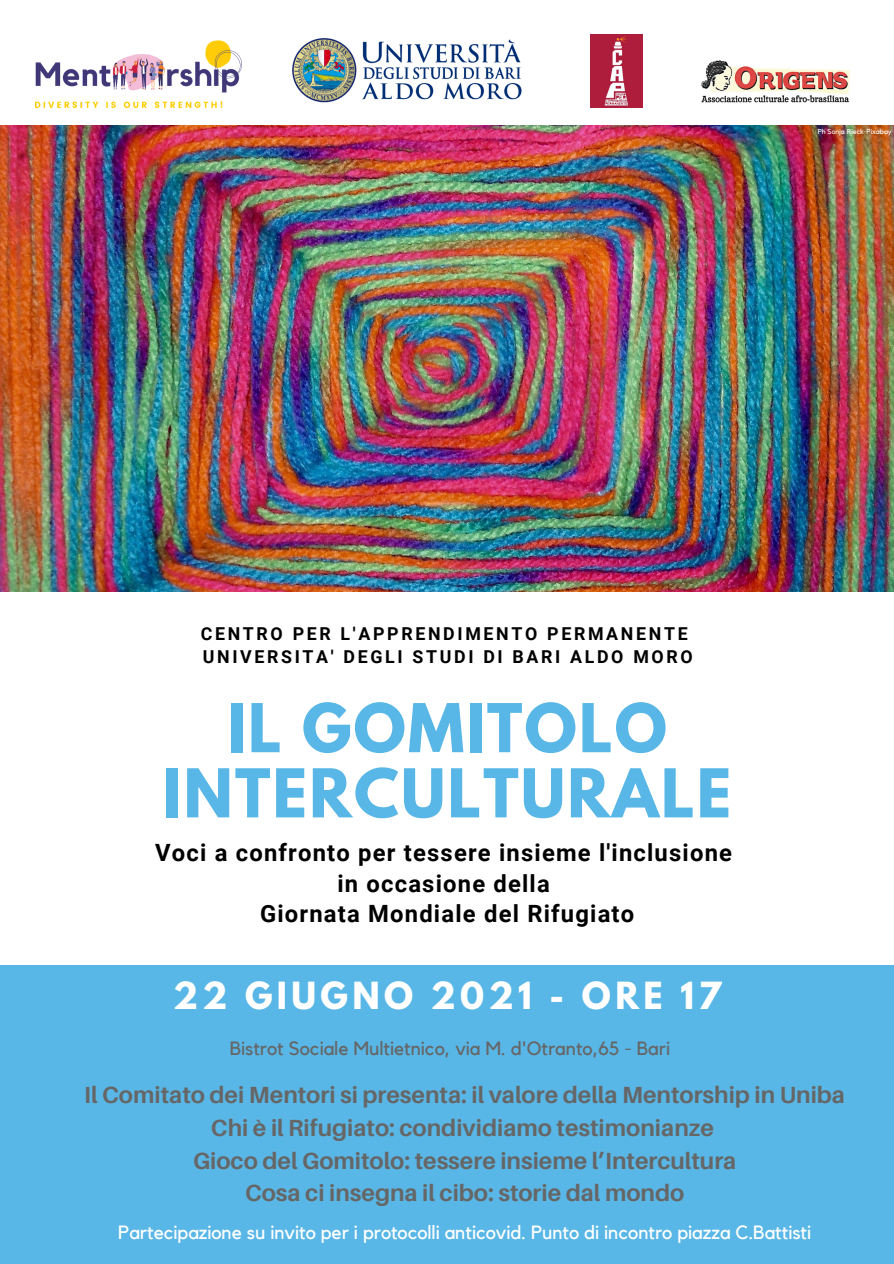
<style>
.page{position:relative;width:894px;height:1264px;background:#fff}
.page>*{position:absolute;margin:0;border:0;box-sizing:border-box;transform-origin:0 0}
.t1{font:700 59.55px/65.1px "League Spartan";letter-spacing:.035em;color:#59b7e7;text-align:center}
.t2{font:700 33.15px "League Spartan";letter-spacing:.13em;color:#fff}
.t3{font:700 23.85px "Roboto";letter-spacing:.05em;color:#000}
.t4{font:700 23.4px "Aileron";color:#666}
.t5{font:19.05px "Kollektif";color:#fff}
.t6{font:19.05px "Kollektif";color:#666}
.t7{font:700 17.85px "Roboto";letter-spacing:.15em;color:#000}
.t8{font:7.05px "Kollektif";color:#fff}
</style>
<div class="page">
<div style="left:0;top:965px;width:893px;height:298px;background:#59b7e7"></div>
<img style="left:0;top:126px;width:893px;height:466px">
<img style="left:292px;top:38px;width:230px;height:65px">
<img style="left:590px;top:35px;width:52px;height:73px">
<img style="left:701px;top:60px;width:149px;height:43px">
<img style="left:35px;top:40px;width:206px;height:69px">
<p class="t8" style="left:817px;top:128px;width:75px">Ph Sonja Rieck-Pixabay</p>
<p class="t7" style="left:201px;top:624px;width:488px">CENTRO PER L'APPRENDIMENTO PERMANENTE</p>
<p class="t7" style="left:203px;top:646px;width:491px">UNIVERSITA' DEGLI STUDI DI BARI ALDO MORO</p>
<p class="t1" style="left:163px;top:703px;width:569px">IL GOMITOLO<br>INTERCULTURALE</p>
<p class="t3" style="left:155px;top:839px;width:578px">Voci a confronto per tessere insieme l'inclusione</p>
<p class="t3" style="left:337px;top:869px;width:214px">in occasione della</p>
<p class="t3" style="left:260px;top:900px;width:375px">Giornata Mondiale del Rifugiato</p>
<p class="t2" style="left:173px;top:979px;width:549px">22 GIUGNO 2021 - ORE 17</p>
<p class="t6" style="left:229px;top:1039px;width:442px">Bistrot Sociale Multietnico, via M. d'Otranto,65 - Bari</p>
<p class="t4" style="left:84px;top:1080px;width:762px">Il Comitato dei Mentori si presenta: il valore della Mentorship in Uniba</p>
<p class="t4" style="left:211px;top:1113px;width:504px">Chi è il Rifugiato: condividiamo testimonianze</p>
<p class="t4" style="left:193px;top:1145px;width:544px">Gioco del Gomitolo: tessere insieme l’Intercultura</p>
<p class="t4" style="left:245px;top:1178px;width:441px">Cosa ci insegna il cibo: storie dal mondo</p>
<p class="t5" style="left:118px;top:1223px;width:694px">Partecipazione su invito per i protocolli anticovid. Punto di incontro piazza C.Battisti</p>
</div>
